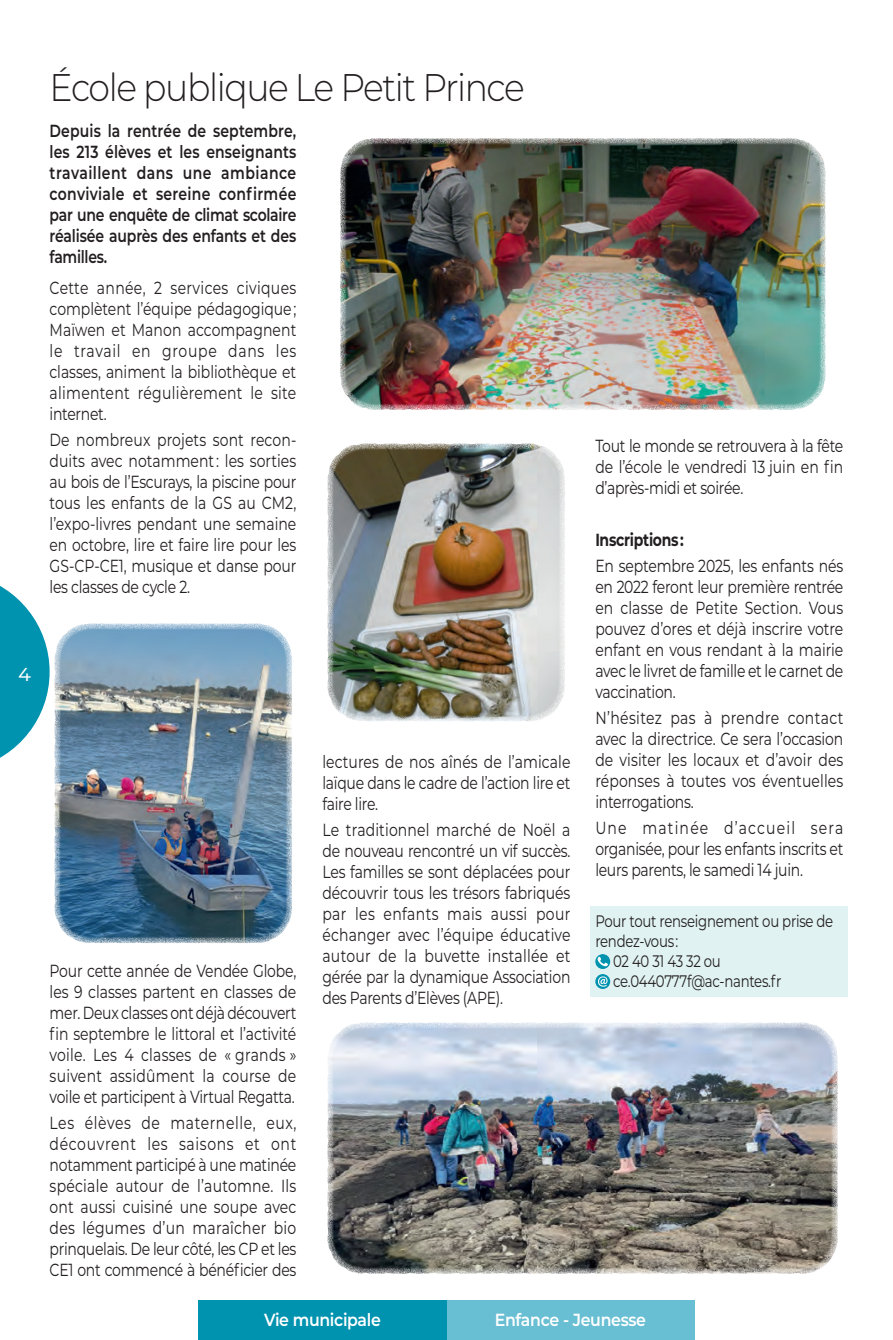
<style>
.page{position:relative;width:893px;height:1340px;background:#fff}
.page>*{position:absolute;margin:0;border:0;box-sizing:border-box;transform-origin:0 0}
.t1{font:300 38.5px "Montserrat";letter-spacing:-.04em;color:#231f20;scale:.9 1}
.t2{font:31.5px "Montserrat";color:#fff}
.t3{font:17.5px/21px "Montserrat";letter-spacing:-.02em;color:#231f20;text-align:justify;scale:.8 1}
.t4{font:600 17.5px/21px "Montserrat";letter-spacing:-.02em;color:#231f20;text-align:justify;scale:.8 1}
.t5{font:600 17.5px "Montserrat";letter-spacing:-.02em;color:#fff;scale:.9 1}
.t6{font:700 17.5px "Montserrat";letter-spacing:-.02em;color:#231f20;scale:.8 1}
.t7{font:16.62px "Montserrat";letter-spacing:-.02em;color:#231f20;scale:.8 1}
</style>
<div class="page">
<svg style="left:0;top:586px;width:48px;height:172px"></svg>
<div style="left:446px;top:1300px;width:248px;height:39px;background:#68bed2"></div>
<div style="left:590px;top:906px;width:258px;height:90px;background:#e0f2f1"></div>
<svg style="left:595px;top:954px;width:15px;height:15px"></svg>
<svg style="left:598px;top:956px;width:10px;height:10px"></svg>
<svg style="left:595px;top:974px;width:15px;height:15px"></svg>
<svg style="left:598px;top:976px;width:9px;height:10px"></svg>
<div style="left:198px;top:1300px;width:248px;height:39px;background:#0093b0"></div>
<img style="left:327px;top:443px;width:238px;height:279px">
<img style="left:48px;top:623px;width:244px;height:321px">
<img style="left:327px;top:1022px;width:511px;height:252px">
<img style="left:340px;top:138px;width:486px;height:272px">
<h2 class="t2" style="left:18px;top:648px;width:15px">4</h2>
<h1 class="t1" style="left:50px;top:62px;width:530px">École publique Le Petit Prince</h1>
<p class="t4" style="left:50px;top:120px;width:310px">Depuis la rentrée de septembre, les 213 élèves et les enseignants travaillent dans une ambiance conviviale et sereine confirmée par une enquête de climat scolaire réalisée auprès des enfants et des familles.</p>
<p class="t3" style="left:50px;top:277px;width:310px">Cette année, 2 services civiques complètent l’équipe pédagogique ; Maïwen et Manon accompagnent le travail en groupe dans les classes, animent la bibliothèque et alimentent régulièrement le site internet.</p>
<p class="t3" style="left:50px;top:429px;width:310px">De nombreux projets sont recon&shy;duits avec notamment : les sorties au bois de l’Escurays, la piscine pour tous les enfants de la GS au CM2, l’expo-livres pendant une semaine en octobre, lire et faire lire pour les GS-CP-CE1, musique et danse pour les classes de cycle 2.</p>
<p class="t3" style="left:50px;top:959px;width:310px">Pour cette année de Vendée Globe, les 9 classes partent en classes de mer. Deux classes ont déjà découvert fin septembre le littoral et l’activité voile. Les 4 classes de « grands » suivent assidûment la course de voile et participent à Virtual Regatta.</p>
<p class="t3" style="left:50px;top:1111px;width:310px">Les élèves de maternelle, eux, découvrent les saisons et ont notamment participé à une matinée spéciale autour de l’automne. Ils ont aussi cuisiné une soupe avec des légumes d’un maraîcher bio prinquelais. De leur côté, les CP et les CE1 ont commencé à bénéficier des</p>
<p class="t3" style="left:322px;top:750px;width:312px">lectures de nos aînés de l’amicale laïque dans le cadre de l’action lire et faire lire.</p>
<p class="t3" style="left:322px;top:818px;width:312px">Le traditionnel marché de Noël a de nouveau rencontré un vif succès.<br>Les familles se sont déplacées pour découvrir tous les trésors fabriqués par les enfants mais aussi pour échanger avec l’équipe éducative autour de la buvette installée et gérée par la dynamique Association des Parents d’Elèves (APE).</p>
<p class="t3" style="left:595px;top:435px;width:312px">Tout le monde se retrouvera à la fête de l’école le vendredi 13 juin en fin d’après-midi et soirée.</p>
<p class="t6" style="left:595px;top:527px;width:112px">Inscriptions :</p>
<p class="t3" style="left:595px;top:555px;width:312px">En septembre 2025, les enfants nés en 2022 feront leur première rentrée en classe de Petite Section. Vous pouvez d’ores et déjà inscrire votre enfant en vous rendant à la mairie avec le livret de famille et le carnet de vaccination.</p>
<p class="t3" style="left:595px;top:707px;width:312px">N’hésitez pas à prendre contact avec la directrice. Ce sera l’occasion de visiter les locaux et d’avoir des réponses à toutes vos éventuelles interrogations.</p>
<p class="t3" style="left:595px;top:817px;width:312px">Une matinée d’accueil sera organisée, pour les enfants inscrits et leurs parents, le samedi 14 juin.</p>
<p class="t7" style="left:595px;top:910px;width:299px">Pour tout renseignement ou prise de</p>
<p class="t7" style="left:595px;top:930px;width:105px">rendez-vous :</p>
<p class="t7" style="left:613px;top:949px;width:136px">02 40 31 43 32 ou</p>
<p class="t7" style="left:613px;top:969px;width:212px">ce.0440777f@ac-nantes.fr</p>
<p class="t5" style="left:264px;top:1307px;width:131px">Vie municipale</p>
<p class="t5" style="left:495px;top:1307px;width:169px">Enfance - Jeunesse</p>
</div>
